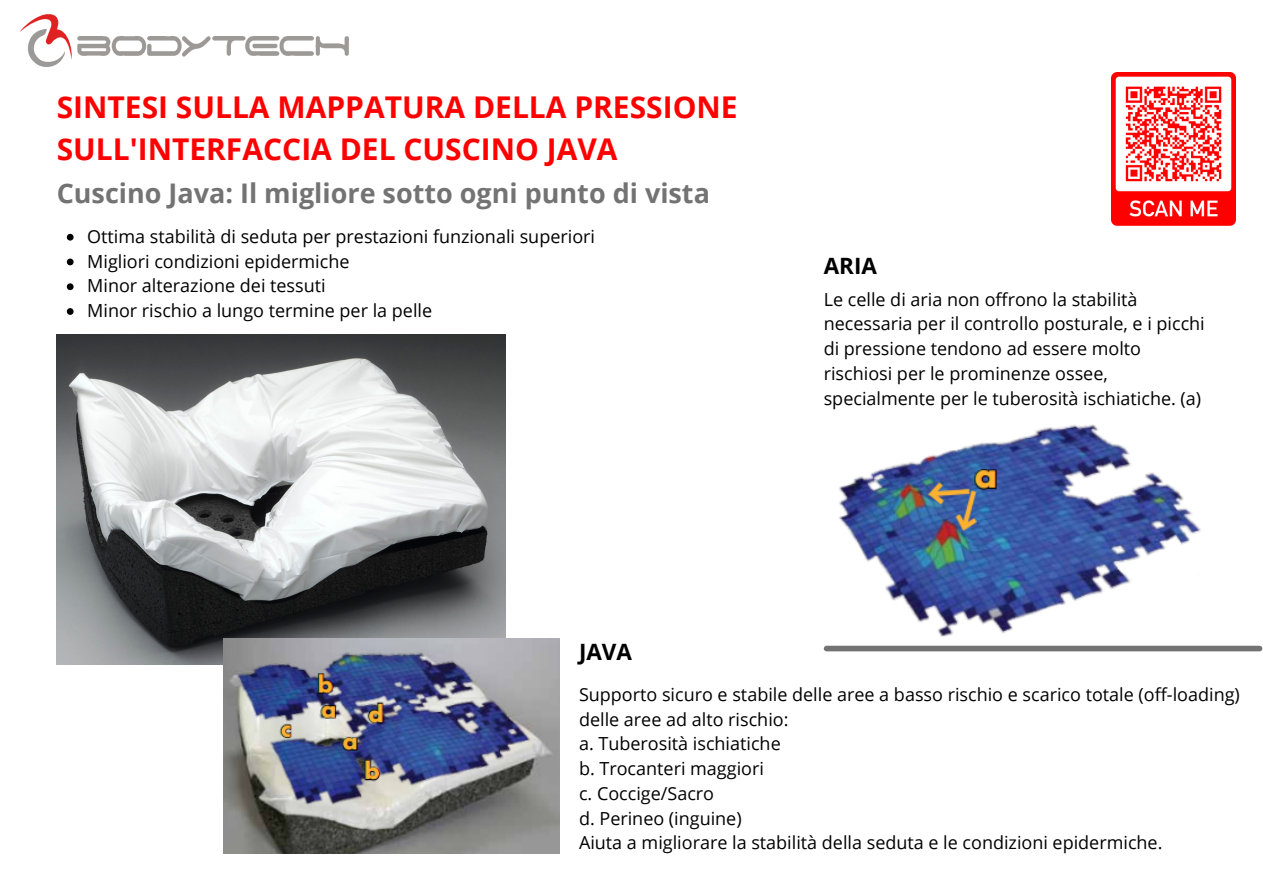
<style>
.page{position:relative;width:1263px;height:894px;background:#fff}
.page>*{position:absolute;margin:0;border:0;box-sizing:border-box;transform-origin:0 0}
.t1{font:700 30px/41.5px "Open Sans";color:#f00}
.t2{font:700 27px "Open Sans";color:#737373}
.t3{font:700 22.5px "Open Sans";color:#000}
.t4{font:18px/24.8px "Open Sans";color:#000}
</style>
<div class="page">
<img style="left:19px;top:14px;width:330px;height:53px">
<img style="left:57px;top:334px;width:448px;height:330px">
<img style="left:839px;top:424px;width:362px;height:213px">
<img style="left:223px;top:638px;width:336px;height:215px">
<div style="left:826px;top:645px;width:433px;height:6px;background:#737373"></div>
<img style="left:1112px;top:72px;width:123px;height:153px">
<svg style="left:67px;top:234px;width:7px;height:6px"></svg>
<svg style="left:67px;top:258px;width:7px;height:7px"></svg>
<svg style="left:67px;top:283px;width:7px;height:7px"></svg>
<svg style="left:67px;top:308px;width:7px;height:7px"></svg>
<p class="t1" style="left:57px;top:85px;width:682px">SINTESI SULLA MAPPATURA DELLA PRESSIONE<br>SULL'INTERFACCIA DEL CUSCINO JAVA</p>
<p class="t2" style="left:57px;top:174px;width:655px">Cuscino Java: Il migliore sotto ogni punto di vista</p>
<p class="t4" style="left:87px;top:223px;width:509px">Ottima stabilità di seduta per prestazioni funzionali superiori</p>
<p class="t4" style="left:87px;top:248px;width:264px">Migliori condizioni epidermiche</p>
<p class="t4" style="left:87px;top:273px;width:240px">Minor alterazione dei tessuti</p>
<p class="t4" style="left:87px;top:298px;width:346px">Minor rischio a lungo termine per la pelle</p>
<p class="t3" style="left:824px;top:250px;width:55px">ARIA</p>
<p class="t4" style="left:824px;top:286px;width:383px">Le celle di aria non offrono la stabilità necessaria per il controllo posturale, e i picchi di pressione tendono ad essere molto rischiosi per le prominenze ossee, specialmente per le tuberosità ischiatiche. (a)</p>
<p class="t3" style="left:579px;top:635px;width:55px">JAVA</p>
<p class="t4" style="left:579px;top:681px;width:662px">Supporto sicuro e stabile delle aree a basso rischio e scarico totale (off-loading) delle aree ad alto rischio:</p>
<p class="t4" style="left:579px;top:730px;width:203px">a. Tuberosità ischiatiche</p>
<p class="t4" style="left:579px;top:755px;width:186px">b. Trocanteri maggiori</p>
<p class="t4" style="left:579px;top:780px;width:137px">c. Coccige/Sacro</p>
<p class="t4" style="left:579px;top:805px;width:164px">d. Perineo (inguine)</p>
<p class="t4" style="left:579px;top:829px;width:585px">Aiuta a migliorare la stabilità della seduta e le condizioni epidermiche.</p>
</div>
